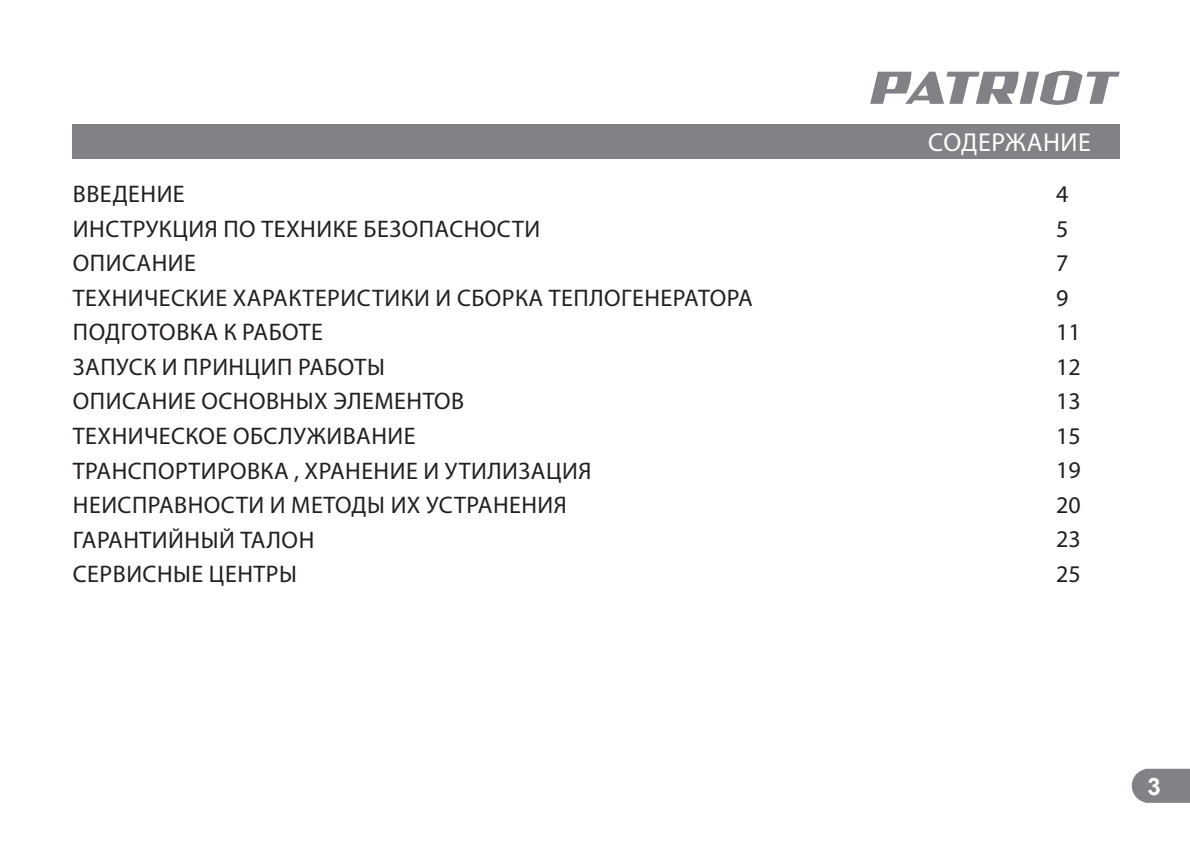
<style>
.page{position:relative;width:1190px;height:841px;background:#fff}
.page>*{position:absolute;margin:0;border:0;box-sizing:border-box;transform-origin:0 0}
.t1{font:26px "Myriad Pro";letter-spacing:.02em;color:#fff}
.t2{font:24px/34.4px "Myriad Pro";letter-spacing:.02em;color:#231f20}
.t3{font:24px/34.4px "Myriad Pro";color:#231f20}
.t4{font:700 24px "Arial";color:#fff}
</style>
<div class="page">
<div style="left:73px;top:124px;width:1046px;height:34px;background:#808285"></div>
<svg style="left:1131px;top:768px;width:58px;height:34px;background:#8b8d90"></svg>
<svg style="left:870px;top:71px;width:249px;height:34px"></svg>
<p class="t1" style="left:928px;top:126px;width:164px">СОДЕРЖАНИЕ</p>
<p class="t2" style="left:73px;top:177px;width:681px">ВВЕДЕНИЕ<br>ИНСТРУКЦИЯ ПО ТЕХНИКЕ БЕЗОПАСНОСТИ<br>ОПИСАНИЕ<br>ТЕХНИЧЕСКИЕ ХАРАКТЕРИСТИКИ И СБОРКА ТЕПЛОГЕНЕРАТОРА<br>ПОДГОТОВКА К РАБОТЕ<br>ЗАПУСК И ПРИНЦИП РАБОТЫ<br>ОПИСАНИЕ ОСНОВНЫХ ЭЛЕМЕНТОВ<br>ТЕХНИЧЕСКОЕ ОБСЛУЖИВАНИЕ<br>ТРАНСПОРТИРОВКА , ХРАНЕНИЕ И УТИЛИЗАЦИЯ<br>НЕИСПРАВНОСТИ И МЕТОДЫ ИХ УСТРАНЕНИЯ<br>ГАРАНТИЙНЫЙ ТАЛОН<br>СЕРВИСНЫЕ ЦЕНТРЫ</p>
<p class="t3" style="left:1056px;top:177px;width:26px">4<br>5<br>7<br>9<br>11<br>12<br>13<br>15<br>19<br>20<br>23<br>25</p>
<p class="t4" style="left:1147px;top:769px;width:15px">3</p>
</div>
